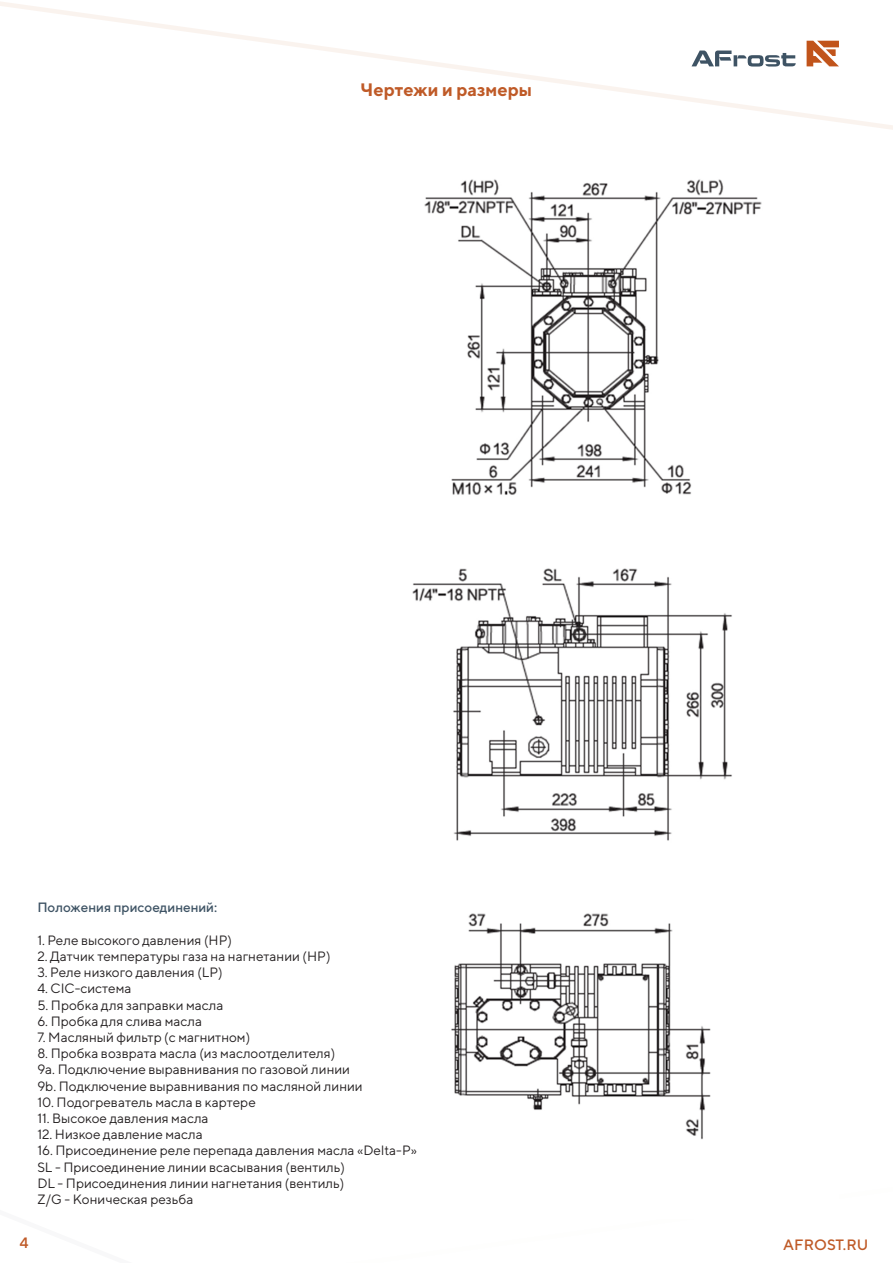
<style>
.page{position:relative;width:893px;height:1263px;background:#fff}
.page>*{position:absolute;margin:0;border:0;box-sizing:border-box;transform-origin:0 0}
.t1{font:700 18px "TT Norms";color:#bf5a27}
.t2{font:500 15px "TT Norms";color:#bf5a27}
.t3{font:13.5px "TT Norms";color:#231f20}
.t4{font:500 13.5px "TT Norms";color:#3e5364}
</style>
<div class="page">
<svg style="left:0;top:2px;width:893px;height:128px"></svg>
<svg style="left:691px;top:51px;width:105px;height:16px"></svg>
<svg style="left:807px;top:41px;width:32px;height:25px"></svg>
<img style="left:412px;top:179px;width:350px;height:961px">
<p class="t1" style="left:360px;top:78px;width:173px">Чертежи и размеры</p>
<p class="t4" style="left:37px;top:899px;width:181px">Положения присоединений:</p>
<p class="t3" style="left:37px;top:932px;width:196px">1. Реле высокого давления (НР)</p>
<p class="t3" style="left:37px;top:948px;width:295px">2. Датчик температуры газа на нагнетании (НР)</p>
<p class="t3" style="left:37px;top:964px;width:187px">3. Реле низкого давления (LP)</p>
<p class="t3" style="left:37px;top:980px;width:96px">4. CIC-система</p>
<p class="t3" style="left:37px;top:996px;width:188px">5. Пробка для заправки масла</p>
<p class="t3" style="left:37px;top:1013px;width:166px">6. Пробка для слива масла</p>
<p class="t3" style="left:37px;top:1029px;width:214px">7. Масляный фильтр (с магнитном)</p>
<p class="t3" style="left:37px;top:1045px;width:299px">8. Пробка возврата масла (из маслоотделителя)</p>
<p class="t3" style="left:37px;top:1061px;width:314px">9а. Подключение выравнивания по газовой линии</p>
<p class="t3" style="left:37px;top:1077px;width:327px">9b. Подключение выравнивания по масляной линии</p>
<p class="t3" style="left:37px;top:1094px;width:220px">10. Подогреватель масла в картере</p>
<p class="t3" style="left:37px;top:1110px;width:173px">11. Высокое давления масла</p>
<p class="t3" style="left:37px;top:1126px;width:167px">12. Низкое давление масла</p>
<p class="t3" style="left:37px;top:1142px;width:381px">16. Присоединение реле перепада давления масла «Delta-P»</p>
<p class="t3" style="left:37px;top:1158px;width:309px">SL - Присоединение линии всасывания (вентиль)</p>
<p class="t3" style="left:37px;top:1175px;width:308px">DL - Присоединения линии нагнетания (вентиль)</p>
<p class="t3" style="left:37px;top:1191px;width:158px">Z/G - Коническая резьба</p>
<p class="t2" style="left:19px;top:1233px;width:11px">4</p>
<p class="t2" style="left:783px;top:1236px;width:87px">AFROST.RU</p>
</div>
